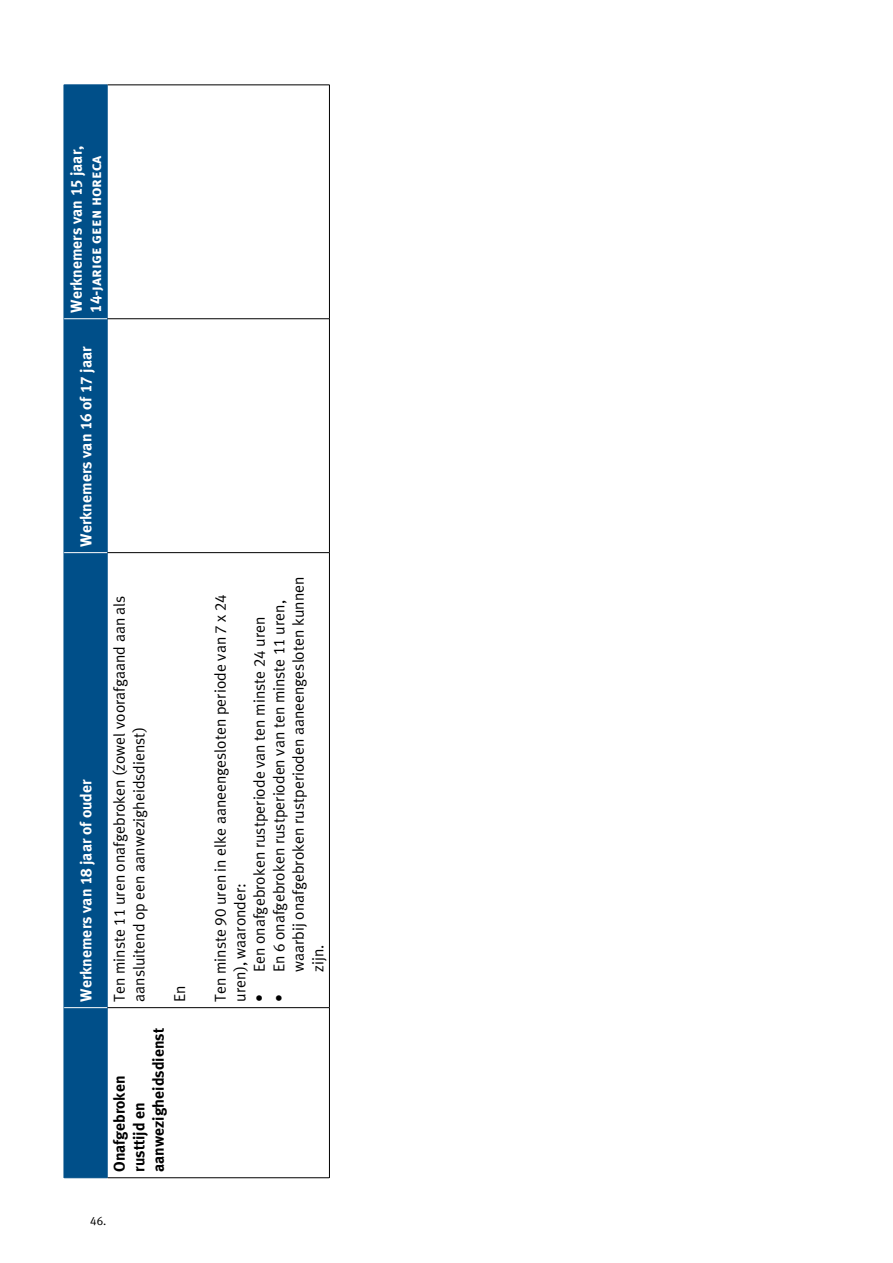
<style>
.page{position:relative;width:893px;height:1263px;background:#fff}
.page>*{position:absolute;margin:0;border:0;box-sizing:border-box;transform-origin:0 0}
.t1{font:15.75px/19.5px "Meta Plus Normal";color:#000}
.t2{font:700 15.75px "Meta Plus";color:#fff}
.t3{font:700 15.75px/19.5px "Meta Plus";color:#000}
.t4{font:15.75px "Meta Plus Bold Caps";color:#fff}
.t5{font:12px "Meta Plus Normal Caps";color:#000}
.s1{font-family:"Meta Plus Bold Caps";font-weight:400}
.s2{font-family:"Meta Plus Normal Caps"}
</style>
<div class="page">
<div style="left:65px;top:86px;width:42px;height:1091px;background:#004f89"></div>
<hr style="left:107px;top:1177px;width:222px;height:1px;background:#000">
<hr style="left:107px;top:1007px;width:222px;height:1px;background:#000">
<hr style="left:107px;top:552px;width:222px;height:1px;background:#000">
<hr style="left:107px;top:318px;width:222px;height:1px;background:#000">
<hr style="left:107px;top:85px;width:222px;height:1px;background:#000">
<hr style="left:329px;top:1008px;width:1px;height:170px;background:#000">
<hr style="left:329px;top:553px;width:1px;height:455px;background:#000">
<hr style="left:329px;top:319px;width:1px;height:234px;background:#000">
<hr style="left:329px;top:85px;width:1px;height:234px;background:#000">
<hr style="left:64px;top:1008px;width:1px;height:170px;background:#004f89">
<hr style="left:64px;top:1177px;width:43px;height:1px;background:#004f89">
<hr style="left:64px;top:553px;width:1px;height:455px;background:#004f89">
<hr style="left:64px;top:319px;width:1px;height:234px;background:#004f89">
<hr style="left:64px;top:85px;width:1px;height:234px;background:#004f89">
<hr style="left:64px;top:85px;width:43px;height:1px;background:#004f89">
<hr style="left:107px;top:1008px;width:1px;height:170px;background:#004f89">
<hr style="left:107px;top:553px;width:1px;height:455px;background:#004f89">
<hr style="left:107px;top:319px;width:1px;height:234px;background:#004f89">
<hr style="left:107px;top:85px;width:1px;height:234px;background:#004f89">
<hr style="left:64px;top:1007px;width:43px;height:1px;background:#fff">
<hr style="left:64px;top:552px;width:43px;height:1px;background:#fff">
<hr style="left:64px;top:318px;width:43px;height:1px;background:#fff">
<p class="t2" style="left:67px;top:313px;width:169px;rotate:-90deg">Werknemers van <span class="s1">15</span> jaar,</p>
<p class="t4" style="left:87px;top:313px;width:159px;rotate:-90deg">14-jarige geen horeca</p>
<p class="t2" style="left:77px;top:547px;width:202px;rotate:-90deg">Werknemers van <span class="s1">16</span> of <span class="s1">17</span> jaar</p>
<p class="t2" style="left:77px;top:1002px;width:224px;rotate:-90deg">Werknemers van <span class="s1">18</span> jaar of ouder</p>
<p class="t1" style="left:110px;top:1002px;width:408px;rotate:-90deg">Ten minste <span class="s2">11</span> uren onafgebroken (zowel voorafgaand aan als aansluitend op een aanwezigheidsdienst)</p>
<p class="t1" style="left:170px;top:1002px;width:18px;rotate:-90deg">En</p>
<p class="t3" style="left:110px;top:1172px;width:145px;rotate:-90deg">Onafgebroken rusttijd en aanwezigheidsdienst</p>
<p class="t5" style="left:90px;top:1213px;width:18px">46.</p>
<p class="t1" style="left:269px;top:972px;width:397px;text-indent:-30px;rotate:-90deg">• En <span class="s2">6</span> onafgebroken rustperioden van ten minste <span class="s2">11</span> uren, waarbij onafgebroken rustperioden aaneengesloten kunnen zijn.</p>
<p class="t1" style="left:211px;top:1002px;width:409px;rotate:-90deg">Ten minste <span class="s2">90</span> uren in elke aaneengesloten periode van <span class="s2">7</span> x <span class="s2">24 </span>uren), waaronder:</p>
<p class="t1" style="left:250px;top:1002px;width:387px;rotate:-90deg">• Een onafgebroken rustperiode van ten minste <span class="s2">24</span> uren</p>
</div>
